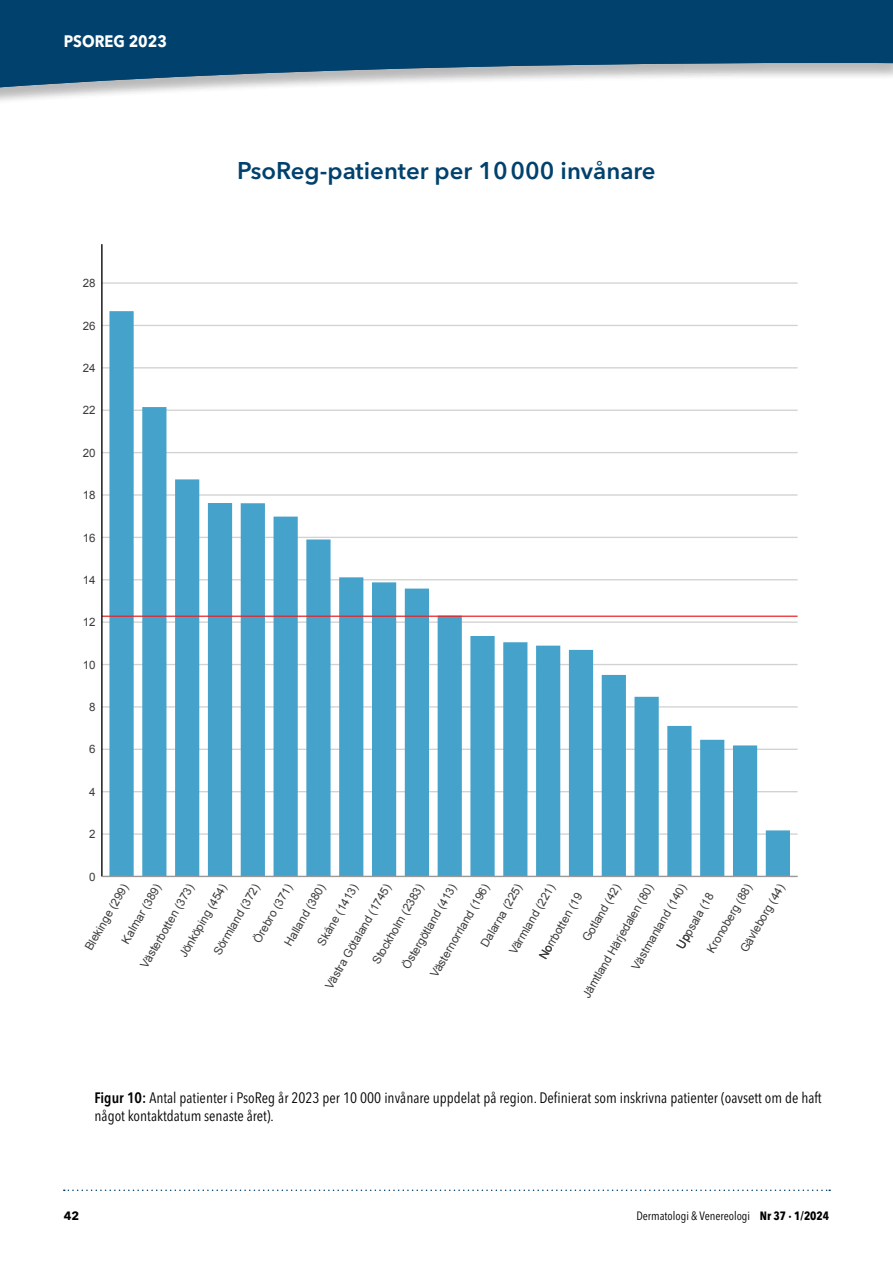
<style>
.page{position:relative;width:893px;height:1263px;background:#fff}
.page>*{position:absolute;margin:0;border:0;box-sizing:border-box;transform-origin:0 0}
.t1{font:600 24px "Avenir Next LT Pro";color:#00416d}
.t2{font:700 16.5px "Avenir Next LT Pro";color:#fff;scale:.9 1}
.t3{font:condensed 15px/18px "Avenir Next LT Pro";color:#000}
.t4{font:italic 700 15px "Avenir Next Condensed";color:#000}
.t5{font:condensed 12px "Avenir Next LT Pro";color:#000}
.t6{font:700 12px "Avenir Next LT Pro";color:#000}
.t7{font:11.55px "Arial";color:#3c3c3c}
.s1{font-weight:600}
.s2{font-weight:700}
</style>
<div class="page">
<svg style="left:64px;top:1189px;width:766px;height:2px"></svg>
<div style="left:0;top:0;width:893px;height:106px;background:#000;opacity:.15"></div>
<svg style="left:0;top:0;width:893px;height:88px;background:#2c6083"></svg>
<hr style="left:102px;top:833px;width:696px;height:2px;background:#d2d2d2">
<hr style="left:102px;top:791px;width:696px;height:1px;background:#d2d2d2">
<hr style="left:102px;top:749px;width:696px;height:1px;background:#d2d2d2">
<hr style="left:102px;top:706px;width:696px;height:2px;background:#d2d2d2">
<hr style="left:102px;top:664px;width:696px;height:1px;background:#d2d2d2">
<hr style="left:102px;top:621px;width:696px;height:2px;background:#d2d2d2">
<hr style="left:102px;top:579px;width:696px;height:1px;background:#d2d2d2">
<hr style="left:102px;top:537px;width:696px;height:1px;background:#d2d2d2">
<hr style="left:102px;top:494px;width:696px;height:2px;background:#d2d2d2">
<hr style="left:102px;top:452px;width:696px;height:1px;background:#d2d2d2">
<hr style="left:102px;top:410px;width:696px;height:1px;background:#d2d2d2">
<hr style="left:102px;top:367px;width:696px;height:1px;background:#d2d2d2">
<hr style="left:102px;top:325px;width:696px;height:1px;background:#d2d2d2">
<hr style="left:102px;top:282px;width:696px;height:2px;background:#d2d2d2">
<div style="left:110px;top:312px;width:23px;height:564px;background:#45a2ca"></div>
<div style="left:109px;top:311px;width:25px;height:565px;border:1px solid #45a2ca"></div>
<div style="left:504px;top:643px;width:23px;height:233px;background:#45a2ca"></div>
<div style="left:503px;top:642px;width:24px;height:234px;border:1px solid #45a2ca"></div>
<div style="left:602px;top:675px;width:23px;height:201px;background:#45a2ca"></div>
<div style="left:602px;top:675px;width:24px;height:201px;border:1px solid #45a2ca"></div>
<div style="left:766px;top:831px;width:23px;height:45px;background:#45a2ca"></div>
<div style="left:766px;top:830px;width:24px;height:46px;border:1px solid #45a2ca"></div>
<div style="left:307px;top:540px;width:23px;height:336px;background:#45a2ca"></div>
<div style="left:306px;top:539px;width:25px;height:337px;border:1px solid #45a2ca"></div>
<div style="left:635px;top:697px;width:23px;height:179px;background:#45a2ca"></div>
<div style="left:634px;top:697px;width:25px;height:179px;border:1px solid #45a2ca"></div>
<div style="left:209px;top:504px;width:22px;height:372px;background:#45a2ca"></div>
<div style="left:208px;top:503px;width:24px;height:373px;border:1px solid #45a2ca"></div>
<div style="left:143px;top:408px;width:23px;height:468px;background:#45a2ca"></div>
<div style="left:142px;top:407px;width:24px;height:469px;border:1px solid #45a2ca"></div>
<div style="left:734px;top:746px;width:22px;height:130px;background:#45a2ca"></div>
<div style="left:733px;top:745px;width:24px;height:131px;border:1px solid #45a2ca"></div>
<div style="left:569px;top:650px;width:23px;height:226px;background:#45a2ca"></div>
<div style="left:569px;top:650px;width:24px;height:226px;border:1px solid #45a2ca"></div>
<div style="left:340px;top:578px;width:23px;height:298px;background:#45a2ca"></div>
<div style="left:339px;top:577px;width:24px;height:299px;border:1px solid #45a2ca"></div>
<div style="left:405px;top:589px;width:23px;height:287px;background:#45a2ca"></div>
<div style="left:405px;top:589px;width:24px;height:287px;border:1px solid #45a2ca"></div>
<div style="left:241px;top:504px;width:23px;height:372px;background:#45a2ca"></div>
<div style="left:241px;top:503px;width:24px;height:373px;border:1px solid #45a2ca"></div>
<div style="left:701px;top:740px;width:23px;height:136px;background:#45a2ca"></div>
<div style="left:700px;top:740px;width:24px;height:136px;border:1px solid #45a2ca"></div>
<div style="left:537px;top:646px;width:23px;height:230px;background:#45a2ca"></div>
<div style="left:536px;top:646px;width:24px;height:230px;border:1px solid #45a2ca"></div>
<div style="left:176px;top:480px;width:23px;height:396px;background:#45a2ca"></div>
<div style="left:175px;top:479px;width:24px;height:397px;border:1px solid #45a2ca"></div>
<div style="left:471px;top:637px;width:23px;height:239px;background:#45a2ca"></div>
<div style="left:470px;top:636px;width:25px;height:240px;border:1px solid #45a2ca"></div>
<div style="left:668px;top:726px;width:23px;height:150px;background:#45a2ca"></div>
<div style="left:667px;top:726px;width:24px;height:150px;border:1px solid #45a2ca"></div>
<div style="left:373px;top:583px;width:23px;height:293px;background:#45a2ca"></div>
<div style="left:372px;top:582px;width:24px;height:294px;border:1px solid #45a2ca"></div>
<div style="left:274px;top:517px;width:23px;height:359px;background:#45a2ca"></div>
<div style="left:274px;top:517px;width:24px;height:359px;border:1px solid #45a2ca"></div>
<div style="left:438px;top:616px;width:23px;height:260px;background:#45a2ca"></div>
<div style="left:438px;top:616px;width:24px;height:260px;border:1px solid #45a2ca"></div>
<hr style="left:102px;top:616px;width:696px;height:1px;background:#e52428">
<hr style="left:101px;top:244px;width:2px;height:632px;background:#000">
<hr style="left:102px;top:876px;width:696px;height:1px;background:#9a9999">
<h2 class="t2" style="left:64px;top:31px;width:116px">PSOREG 2023</h2>
<p class="t7" style="left:83px;top:276px;width:14px">28</p>
<p class="t7" style="left:83px;top:318px;width:14px">26</p>
<p class="t7" style="left:83px;top:360px;width:14px">24</p>
<p class="t7" style="left:83px;top:403px;width:14px">22</p>
<p class="t7" style="left:83px;top:445px;width:14px">20</p>
<p class="t7" style="left:83px;top:487px;width:14px">18</p>
<p class="t7" style="left:83px;top:530px;width:14px">16</p>
<p class="t7" style="left:83px;top:572px;width:14px">14</p>
<p class="t7" style="left:83px;top:615px;width:14px">12</p>
<p class="t7" style="left:83px;top:657px;width:14px">10</p>
<p class="t7" style="left:89px;top:699px;width:8px">8</p>
<p class="t7" style="left:89px;top:742px;width:8px">6</p>
<p class="t7" style="left:89px;top:784px;width:8px">4</p>
<p class="t7" style="left:89px;top:827px;width:8px">2</p>
<p class="t7" style="left:89px;top:869px;width:8px">0</p>
<h1 class="t1" style="left:237px;top:156px;width:420px">PsoReg-patienter per 10000 invånare</h1>
<p class="t7" style="left:703px;top:948px;width:79px;rotate:-60deg">Kronoberg (88)</p>
<p class="t7" style="left:369px;top:959px;width:92px;rotate:-60deg">Stockholm (2383)</p>
<p class="t7" style="left:427px;top:972px;width:107px;rotate:-60deg">Västernorrland (1 6)</p>
<p class="t7" style="left:250px;top:938px;width:68px;rotate:-60deg">Örebro (3 1)</p>
<p class="t7" style="left:176px;top:952px;width:84px;rotate:-60deg">Jönköping (454)</p>
<p class="t7" style="left:118px;top:939px;width:68px;rotate:-60deg">Kalmar (389)</p>
<p class="t7" style="left:628px;top:965px;width:98px;rotate:-60deg">Västmanland (140)</p>
<p class="t7" style="left:737px;top:947px;width:78px;rotate:-60deg">Gävleborg (44)</p>
<p class="t7" style="left:322px;top:984px;width:121px;rotate:-60deg">Västra Götaland (1745)</p>
<p class="t7" style="left:399px;top:964px;width:98px;rotate:-60deg">Östergötland (413)</p>
<p class="t7" style="left:506px;top:949px;width:81px;rotate:-60deg">Värmland (221)</p>
<p class="t7" style="left:281px;top:941px;width:71px;rotate:-60deg">Halland (380)</p>
<p class="t7" style="left:210px;top:950px;width:81px;rotate:-60deg">Sörmland (372)</p>
<p class="t7" style="left:314px;top:941px;width:71px;rotate:-60deg">Skåne (1413)</p>
<p class="t7" style="left:137px;top:963px;width:96px;rotate:-60deg">Västerbotten (373)</p>
<p class="t7" style="left:81px;top:945px;width:76px;rotate:-60deg">Blekinge (299)</p>
<p class="t7" style="left:579px;top:993px;width:131px;rotate:-60deg">Jämtland Härjedalen (80)</p>
<p class="t7" style="left:477px;top:942px;width:72px;rotate:-60deg">Dalarna (225)</p>
<p class="t7" style="left:536px;top:954px;width:76px;rotate:-60deg">Norrbotten (19</p>
<p class="t7" style="left:579px;top:936px;width:66px;rotate:-60deg">Gotland (42)</p>
<p class="t7" style="left:673px;top:944px;width:64px;rotate:-60deg">Uppsala (18</p>
<p class="t3" style="left:102px;top:1089px;width:721px;text-indent:-7px"><span class="s1">Figur 10:</span> Antal patienter i PsoReg år 2023 per 10 000 invånare uppdelat på region. Definierat som inskrivna patienter (oavsett om de haft ågot ko aktdatum senaste året).</p>
<p class="t4" style="left:86px;top:1089px;width:55px">Figur 10:</p>
<p class="t6" style="left:64px;top:1209px;width:17px">42</p>
<p class="t5" style="left:636px;top:1209px;width:194px">Dermatologi &amp; Venereologi <span class="s2">Nr 37 · 1/2024</span></p>
</div>
